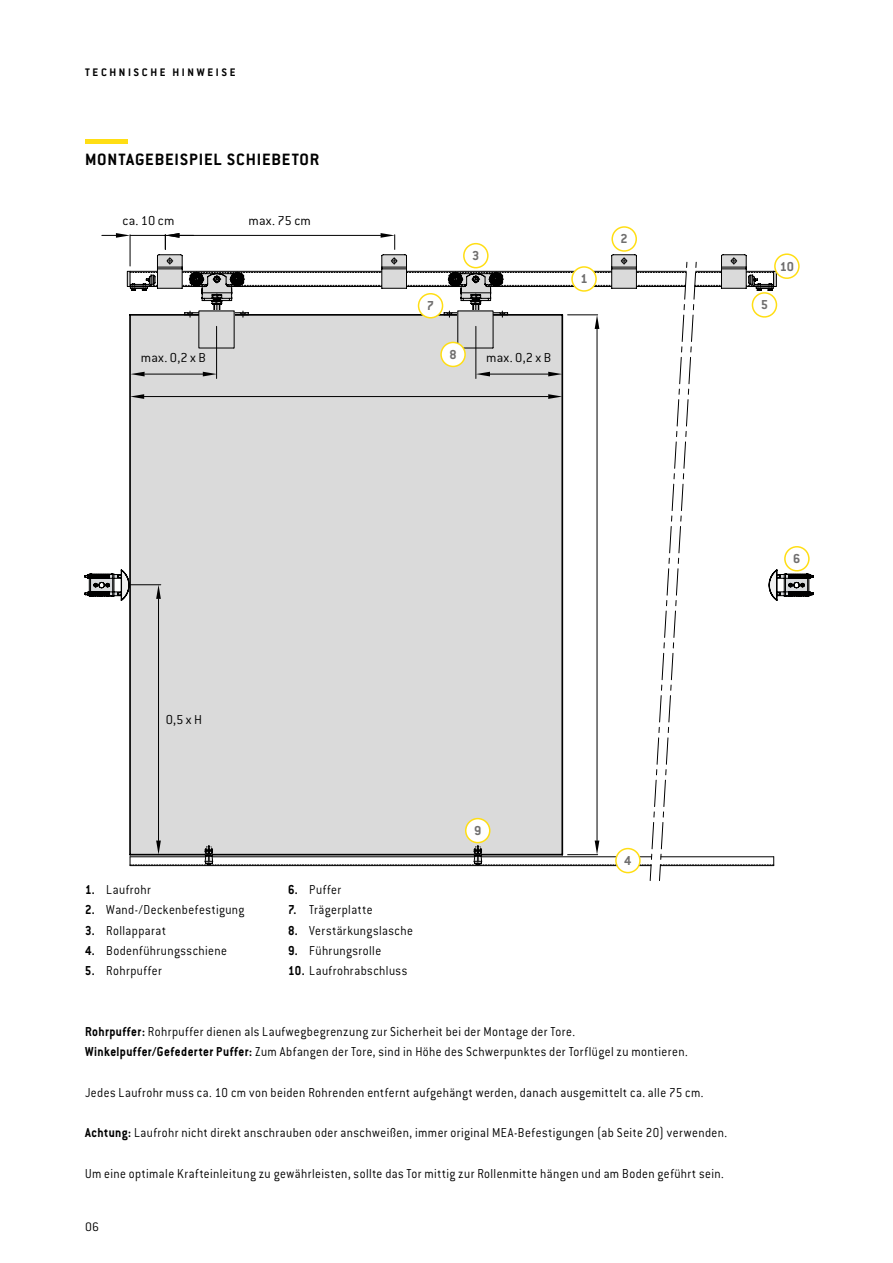
<style>
.page{position:relative;width:893px;height:1263px;background:#fff}
.page>*{position:absolute;margin:0;border:0;box-sizing:border-box;transform-origin:0 0}
.t1{font:700 18px "Conduit ITC Pro";letter-spacing:.05em;color:#000}
.t2{font:300 14.25px/20.2px "Conduit ITC Pro";letter-spacing:.03em;color:#000;scale:.9 1}
.t3{font:300 14.25px "Conduit ITC Pro";letter-spacing:.03em;color:#000}
.t4{font:700 14.25px "Conduit ITC Pro";color:#706f6f}
.t5{font:300 13.5px "Conduit ITC Pro";color:#000}
.t6{font:700 12px "Conduit ITC Pro";letter-spacing:.22em;color:#000}
.s1{font-weight:700}
</style>
<div class="page">
<svg style="left:85px;top:233px;width:728px;height:648px"></svg>
<div style="left:465px;top:818px;width:25px;height:25px;background:#fff;border:2px solid #ffde14;border-radius:50%"></div>
<div style="left:615px;top:848px;width:26px;height:25px;background:#fff;border:2px solid #ffde14;border-radius:50%"></div>
<div style="left:784px;top:546px;width:26px;height:25px;background:#fff;border:2px solid #ffde14;border-radius:50%"></div>
<div style="left:611px;top:226px;width:26px;height:26px;background:#fff;border:2px solid #ffde14;border-radius:50%"></div>
<div style="left:463px;top:243px;width:26px;height:25px;background:#fff;border:2px solid #ffde14;border-radius:50%"></div>
<div style="left:571px;top:266px;width:26px;height:26px;background:#fff;border:2px solid #ffde14;border-radius:50%"></div>
<div style="left:752px;top:292px;width:25px;height:26px;background:#fff;border:2px solid #ffde14;border-radius:50%"></div>
<div style="left:774px;top:253px;width:26px;height:26px;background:#fff;border:2px solid #ffde14;border-radius:50%"></div>
<div style="left:418px;top:293px;width:25px;height:25px;background:#fff;border:2px solid #ffde14;border-radius:50%"></div>
<div style="left:440px;top:342px;width:26px;height:25px;background:#fff;border:2px solid #ffde14;border-radius:50%"></div>
<div style="left:85px;top:139px;width:43px;height:5px;background:#ffde14"></div>
<p class="t6" style="left:85px;top:66px;width:152px">TECHNISCHE HINWEISE</p>
<p class="t1" style="left:85px;top:149px;width:236px">MONTAGEBEISPIEL SCHIEBETOR</p>
<p class="t3" style="left:122px;top:213px;width:54px">ca. 10 cm</p>
<p class="t3" style="left:249px;top:213px;width:64px">max. 75 cm</p>
<p class="t4" style="left:427px;top:298px;width:9px">7</p>
<p class="t4" style="left:472px;top:247px;width:9px">3</p>
<p class="t4" style="left:449px;top:346px;width:9px">8</p>
<p class="t3" style="left:141px;top:350px;width:66px">max. 0,2 x B</p>
<p class="t3" style="left:486px;top:350px;width:66px">max. 0,2 x B</p>
<p class="t4" style="left:580px;top:271px;width:9px">1</p>
<p class="t4" style="left:621px;top:231px;width:9px">2</p>
<p class="t4" style="left:761px;top:297px;width:9px">5</p>
<p class="t4" style="left:780px;top:258px;width:16px">10</p>
<p class="t3" style="left:166px;top:712px;width:38px">0,5 x H</p>
<p class="t2" style="left:85px;top:879px;width:75px"><span class="s1">1.</span> Laufrohr</p>
<p class="t2" style="left:85px;top:900px;width:179px"><span class="s1">2.</span> Wand-/Deckenbefestigung</p>
<p class="t2" style="left:85px;top:920px;width:91px"><span class="s1">3.</span> Rollapparat</p>
<p class="t2" style="left:85px;top:940px;width:159px"><span class="s1">4.</span> Bodenführungsschiene</p>
<p class="t2" style="left:85px;top:960px;width:87px"><span class="s1">5.</span> Rohrpuffer</p>
<p class="t2" style="left:288px;top:879px;width:61px"><span class="s1">6.</span> Puffer</p>
<p class="t2" style="left:288px;top:900px;width:95px"><span class="s1">7.</span> Trägerplatte</p>
<p class="t2" style="left:288px;top:920px;width:140px"><span class="s1">8.</span> Verstärkungslasche</p>
<p class="t2" style="left:288px;top:940px;width:105px"><span class="s1">9.</span> Führungsrolle</p>
<p class="t2" style="left:288px;top:960px;width:134px"><span class="s1">10.</span> Laufrohrabschluss</p>
<p class="t4" style="left:474px;top:822px;width:9px">9</p>
<p class="t4" style="left:624px;top:852px;width:9px">4</p>
<p class="t2" style="left:85px;top:1021px;width:671px"><span class="s1">Rohrpuffer:</span> Rohrpuffer dienen als Laufwegbegrenzung zur Sicherheit bei der Montage der Tore.<br><span class="s1">Winkelpuffer/Gefederter Puffer:</span> Zum Abfangen der Tore, sind in Höhe des Schwerpunktes der Torflügel zu montieren.</p>
<p class="t2" style="left:85px;top:1082px;width:689px">Jedes Laufrohr muss ca. 10 cm von beiden Rohrenden entfernt aufgehängt werden, danach ausgemittelt ca. alle 75 cm.</p>
<p class="t2" style="left:85px;top:1122px;width:715px"><span class="s1">Achtung:</span> Laufrohr nicht direkt anschrauben oder anschweißen, immer original MEA-Befestigungen (ab Seite 20) verwenden.</p>
<p class="t2" style="left:85px;top:1163px;width:711px">Um eine optimale Krafteinleitung zu gewährleisten, sollte das Tor mittig zur Rollenmitte hängen und am Boden geführt sein.</p>
<p class="t5" style="left:85px;top:1219px;width:15px">06</p>
<p class="t4" style="left:793px;top:551px;width:9px">6</p>
</div>
